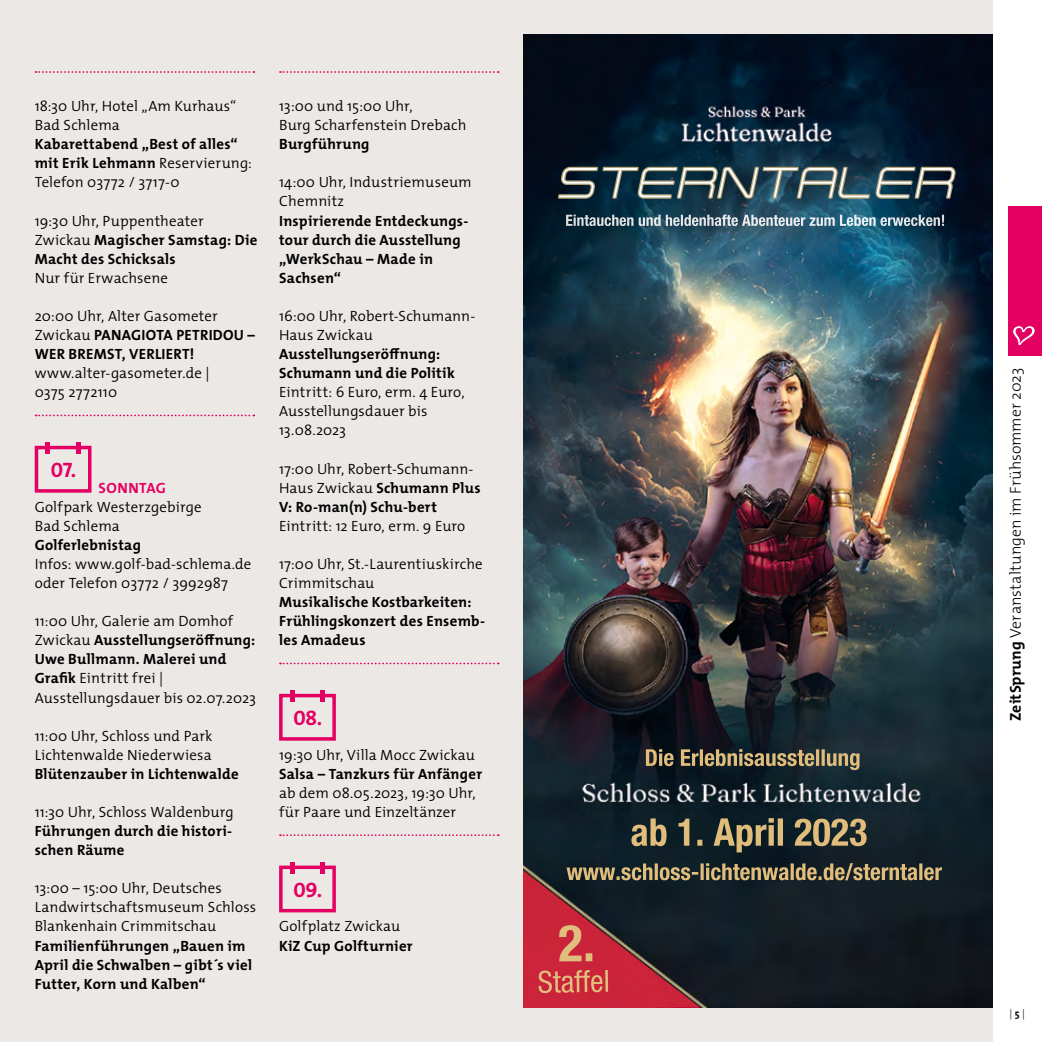
<style>
.page{position:relative;width:1042px;height:1042px;background:#fff}
.page>*{position:absolute;margin:0;border:0;box-sizing:border-box;transform-origin:0 0}
.t1{font:21px "The Mix Bold Caps";color:#e30062}
.t2{font:300 15.75px "The Mix";color:#000}
.t3{font:300 14.88px/19.1px "The Mix";letter-spacing:.01em;color:#000}
.t4{font:700 14.88px/19.1px "The Mix";letter-spacing:.015em;color:#000}
.t5{font:700 14.88px "The Mix";letter-spacing:.03em;color:#e30062}
.t6{font:300 10.5px "The Mix";color:#000}
.s1{font-weight:300}
.s2{font-weight:700}
</style>
<div class="page">
<div style="left:0;top:0;width:992px;height:1042px;background:#ece8e6"></div>
<img style="left:523px;top:35px;width:469px;height:972px">
<img style="left:762px;top:167px;width:193px;height:32px">
<svg style="left:36px;top:71px;width:218px;height:2px"></svg>
<svg style="left:36px;top:414px;width:218px;height:2px"></svg>
<div style="left:35px;top:446px;width:56px;height:47px;border:4px solid #e30062"></div>
<div style="left:45px;top:442px;width:5px;height:12px;background:#e30062"></div>
<div style="left:76px;top:442px;width:5px;height:12px;background:#e30062"></div>
<svg style="left:280px;top:71px;width:219px;height:2px"></svg>
<svg style="left:280px;top:662px;width:219px;height:2px"></svg>
<div style="left:279px;top:694px;width:57px;height:47px;border:4px solid #e30062"></div>
<div style="left:290px;top:690px;width:5px;height:12px;background:#e30062"></div>
<div style="left:320px;top:690px;width:5px;height:12px;background:#e30062"></div>
<svg style="left:280px;top:834px;width:219px;height:2px"></svg>
<div style="left:279px;top:865px;width:57px;height:47px;border:4px solid #e30062"></div>
<div style="left:290px;top:862px;width:5px;height:12px;background:#e30062"></div>
<div style="left:320px;top:862px;width:5px;height:12px;background:#e30062"></div>
<div style="left:1008px;top:206px;width:34px;height:149px;background:#e30062"></div>
<svg style="left:1012px;top:325px;width:23px;height:21px"></svg>
<p class="t3" style="left:35px;top:96px;width:203px">18:30 Uhr, Hotel „Am Kurhaus“<br>Bad Schlema</p>
<p class="t4" style="left:35px;top:134px;width:219px">Kabarettabend „Best of alles“ mit Erik Lehmann <span class="s1">Reservierung:<br>Telefon 03772 / 3717-0</span></p>
<p class="t3" style="left:35px;top:210px;width:170px">19:30 Uhr, Puppentheater</p>
<p class="t4" style="left:35px;top:230px;width:224px"><span class="s1">Zwickau</span> Magischer Samstag: Die<br>Macht des Schicksals</p>
<p class="t3" style="left:35px;top:268px;width:135px">Nur für Erwachsene</p>
<p class="t4" style="left:35px;top:306px;width:222px"><span class="s1">20:00 Uhr, Alter Gasometer<br>Zwickau</span> PANAGIOTA PETRIDOU –<br>WER BREMST, VERLIERT!</p>
<p class="t3" style="left:35px;top:363px;width:176px">www.alter-gasometer.de |</p>
<p class="t3" style="left:35px;top:382px;width:84px">0375 2772110</p>
<p class="t1" style="left:51px;top:458px;width:27px">07.</p>
<p class="t5" style="left:99px;top:475px;width:69px">SONNTAG</p>
<p class="t3" style="left:35px;top:497px;width:168px">Golfpark Westerzgebirge</p>
<p class="t3" style="left:35px;top:516px;width:87px">Bad Schlema</p>
<p class="t4" style="left:35px;top:535px;width:108px">Golferlebnistag</p>
<p class="t3" style="left:35px;top:554px;width:218px">Infos: www.golf-bad-schlema.de oder Telefon 03772 / 3992987</p>
<p class="t4" style="left:35px;top:611px;width:222px"><span class="s1">11:00 Uhr, Galerie am Domhof<br>Zwickau</span> Ausstellungseröffnung:<br>Uwe Bullmann. Malerei und<br>Grafik <span class="s1">Eintritt frei |</span></p>
<p class="t3" style="left:35px;top:687px;width:223px">Ausstellungsdauer bis 02.07.2023</p>
<p class="t3" style="left:35px;top:725px;width:179px">11:00 Uhr, Schloss und Park</p>
<p class="t3" style="left:35px;top:745px;width:178px">Lichtenwalde Niederwiesa</p>
<p class="t4" style="left:35px;top:764px;width:205px">Blütenzauber in Lichtenwalde</p>
<p class="t4" style="left:35px;top:802px;width:200px;text-align:justify"><span class="s1">11:30 Uhr, Schloss Waldenburg </span>Führungen durch die histori&shy;schen Räume</p>
<p class="t3" style="left:35px;top:878px;width:223px">13:00 – 15:00 Uhr, Deutsches<br>Landwirtschaftsmuseum Schloss<br>Blankenhain Crimmitschau<br><span class="s2">Familienführungen „Bauen im<br>April die Schwalben – gibt´s viel<br>Futter, Korn und Kalben“</span></p>
<p class="t3" style="left:279px;top:96px;width:135px">13:00 und 15:00 Uhr,</p>
<p class="t3" style="left:279px;top:115px;width:189px">Burg Scharfenstein Drebach<br><span class="s2">Burgführung</span></p>
<p class="t3" style="left:279px;top:172px;width:194px">14:00 Uhr, Industriemuseum<br>Chemnitz</p>
<p class="t4" style="left:279px;top:211px;width:191px">Inspirierende Entdeckungs&shy;tour durch die Ausstellung „WerkSchau – Made in</p>
<p class="t4" style="left:279px;top:268px;width:63px">Sachsen“</p>
<p class="t3" style="left:279px;top:306px;width:198px">16:00 Uhr, Robert-Schumann-<br>Haus Zwickau</p>
<p class="t4" style="left:279px;top:344px;width:163px">Ausstellungseröffnung:</p>
<p class="t4" style="left:279px;top:363px;width:177px">Schumann und die Politik</p>
<p class="t3" style="left:279px;top:382px;width:187px">Eintritt: 6 Euro, erm. 4 Euro,</p>
<p class="t3" style="left:279px;top:401px;width:150px">Ausstellungsdauer bis<br>13.08.2023</p>
<p class="t3" style="left:279px;top:458px;width:203px">17:00 Uhr, Robert-Schumann-<br>Haus Zwickau <span class="s2">Schumann Plus<br>V: Ro-man(n) Schu-bert</span></p>
<p class="t3" style="left:279px;top:516px;width:188px">Eintritt: 12 Euro, erm. 9 Euro</p>
<p class="t3" style="left:279px;top:554px;width:205px">17:00 Uhr, St.-Laurentiuskirche<br>Crimmitschau</p>
<p class="t4" style="left:279px;top:592px;width:207px">Musikalische Kostbarkeiten:<br>Frühlingskonzert des Ensemb&shy;les Amadeus</p>
<p class="t1" style="left:293px;top:706px;width:30px">08.</p>
<p class="t3" style="left:279px;top:745px;width:204px">19:30 Uhr, Villa Mocc Zwickau<br><span class="s2">Salsa – Tanzkurs für Anfänger </span>ab dem 08.05.2023, 19:30 Uhr, für Paare und Einzeltänzer</p>
<p class="t1" style="left:294px;top:878px;width:30px">09.</p>
<p class="t3" style="left:279px;top:916px;width:123px">Golfplatz Zwickau</p>
<p class="t4" style="left:279px;top:935px;width:135px">KiZ Cup Golfturnier</p>
<p class="t2" style="left:1002px;top:721px;width:355px;rotate:-90deg"><span class="s2">ZeitSprung</span> Veranstaltungen im Frühsommer 2023</p>
<p class="t6" style="left:1009px;top:1005px;width:17px">| <span class="s2">5</span> |</p>
</div>
